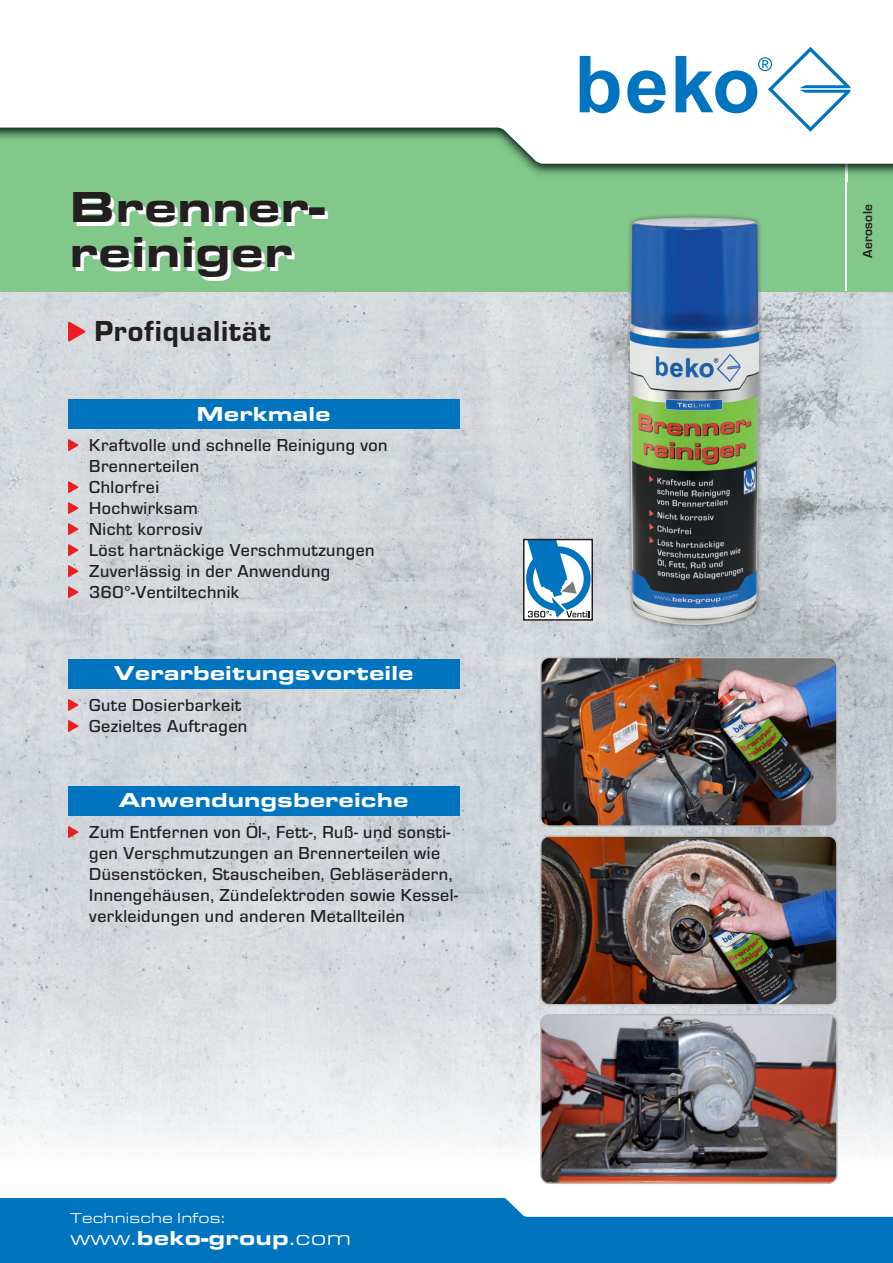
<style>
.page{position:relative;width:893px;height:1263px;background:#fff}
.page>*{position:absolute;margin:0;border:0;box-sizing:border-box;transform-origin:0 0}
.t1{font:900 expanded 45px/45px "Eurostile TOT";color:#231f20}
.t2{font:30px "Eurostile TOT Hea";letter-spacing:.025em;color:#231f20}
.t3{font:900 expanded 21px "Eurostile TOT";color:#fff}
.t4{font:500 18px/21px "Eurostile TOT";letter-spacing:.025em;color:#231f20}
.t5{font:expanded 15px "Eurostile TOT";letter-spacing:.01em;color:#fff}
.t6{font:700 13.5px "Eurostile TOT";letter-spacing:.025em;color:#231f20}
.s1{font-weight:400}
</style>
<div class="page">
<img style="left:0;top:291px;width:893px;height:863px">
<div style="left:0;top:0;width:893px;height:291px;background:#83c88b"></div>
<hr style="left:845px;top:147px;width:2px;height:144px;background:#fff">
<img style="left:524px;top:164px;width:369px;height:17px">
<img style="left:845px;top:164px;width:2px;height:17px">
<svg style="left:0;top:0;width:893px;height:164px;background:#e9f3eb"></svg>
<svg style="left:580px;top:56px;width:40px;height:57px;background:#72b2db"></svg>
<svg style="left:627px;top:70px;width:39px;height:43px;background:#63aad7"></svg>
<svg style="left:675px;top:47px;width:175px;height:85px;background:#c6dff0"></svg>
<svg style="left:0;top:1198px;width:893px;height:65px;background:#1f85c5"></svg>
<div style="left:68px;top:786px;width:391px;height:30px;background:#0074be"></div>
<svg style="left:68px;top:826px;width:10px;height:12px"></svg>
<div style="left:68px;top:399px;width:391px;height:30px;background:#0074be"></div>
<svg style="left:68px;top:439px;width:10px;height:12px"></svg>
<svg style="left:68px;top:481px;width:10px;height:12px"></svg>
<svg style="left:68px;top:502px;width:10px;height:12px"></svg>
<svg style="left:68px;top:523px;width:10px;height:12px"></svg>
<svg style="left:68px;top:544px;width:10px;height:12px"></svg>
<svg style="left:68px;top:565px;width:10px;height:12px"></svg>
<svg style="left:68px;top:586px;width:10px;height:12px"></svg>
<div style="left:68px;top:659px;width:391px;height:30px;background:#0074be"></div>
<svg style="left:68px;top:699px;width:10px;height:12px"></svg>
<svg style="left:68px;top:720px;width:10px;height:12px"></svg>
<svg style="left:68px;top:322px;width:17px;height:19px"></svg>
<img style="left:541px;top:657px;width:296px;height:169px">
<div style="left:540px;top:657px;width:298px;height:170px;border:2px solid #bcbdc0;border-radius:9px"></div>
<img style="left:541px;top:836px;width:296px;height:169px">
<div style="left:540px;top:835px;width:298px;height:170px;border:2px solid #bcbdc0;border-radius:9px"></div>
<img style="left:541px;top:1015px;width:296px;height:166px">
<div style="left:540px;top:1014px;width:298px;height:170px;border:2px solid #bcbdc0;border-radius:9px"></div>
<div style="left:625px;top:213px;width:139px;height:417px;background:#231f20;opacity:.5"></div>
<img style="left:630px;top:218px;width:129px;height:407px">
<svg style="left:526px;top:542px;width:64px;height:76px"></svg>
<div style="left:523px;top:539px;width:70px;height:82px;border:2px solid #231f20"></div>
<h1 class="t1" style="left:70px;top:185px;width:257px">Brenner&shy;reiniger</h1>
<h2 class="t2" style="left:94px;top:315px;width:178px">Profiqualität</h2>
<p class="t3" style="left:197px;top:401px;width:136px">Merkmale</p>
<p class="t4" style="left:89px;top:435px;width:300px">Kraftvolle und schnelle Reinigung von<br>Brennerteilen<br>Chlorfrei<br>Hochwirksam<br>Nicht korrosiv<br>Löst hartnäckige Verschmutzungen<br>Zuverlässig in der Anwendung<br>360°-Ventiltechnik</p>
<p class="t3" style="left:114px;top:661px;width:301px">Verarbeitungsvorteile</p>
<p class="t4" style="left:89px;top:695px;width:160px">Gute Dosierbarkeit<br>Gezieltes Auftragen</p>
<p class="t3" style="left:119px;top:788px;width:291px">Anwendungsbereiche</p>
<p class="t4" style="left:89px;top:822px;width:370px">Zum Entfernen von Öl-, Fett-, Ruß- und sonsti&shy;gen Verschmutzungen an Brennerteilen wie Düsenstöcken, Stauscheiben, Gebläserädern, Innengehäusen, Zündelektroden sowie Kessel&shy;verkleidungen und anderen Metallteilen</p>
<p class="t5" style="left:70px;top:1210px;width:156px">Technische Infos:</p>
<p class="t3" style="left:70px;top:1226px;width:282px"><span class="s1">www.</span>beko-group<span class="s1">.com</span></p>
<p class="t6" style="left:860px;top:258px;width:55px;rotate:-90deg">Aerosole</p>
</div>
